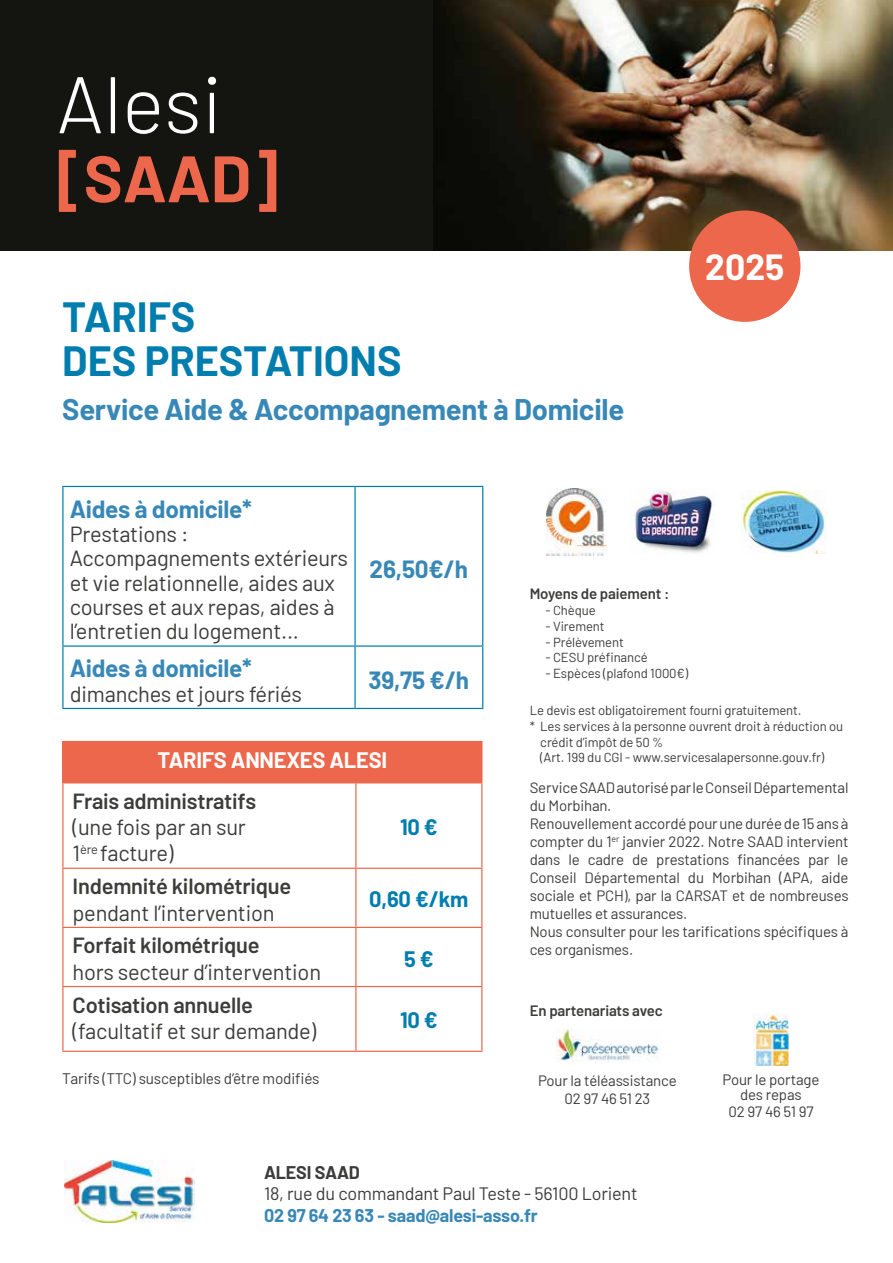
<style>
.page{position:relative;width:893px;height:1263px;background:#fff}
.page>*{position:absolute;margin:0;border:0;box-sizing:border-box;transform-origin:0 0}
.t1{font:300 80.1px "Barlow";color:#fff}
.t2{font:700 65.55px "Barlow";color:#ec674c}
.t3{font:700 41.25px/43.8px "Barlow";color:#007daf}
.t4{font:700 35.55px "Barlow";color:#fff}
.t5{font:700 29.1px "Barlow";letter-spacing:-.01em;color:#3888b7}
.t6{font:700 24.3px "Barlow";letter-spacing:-.01em;color:#3888b7}
.t7{font:21.9px/24.3px "Barlow";letter-spacing:-.01em;color:#3c3c3b}
.t8{font:600 21.9px "Barlow";letter-spacing:-.01em;color:#3c3c3b}
.t9{font:700 21.9px "Barlow";letter-spacing:-.01em;color:#fff}
.t10{font:700 21.9px "Barlow";letter-spacing:-.01em;color:#007daf}
.t11{font:18px "Barlow";letter-spacing:-.01em;color:#3c3c3b}
.t12{font:700 18px "Barlow";letter-spacing:-.01em;color:#3888b7}
.t13{font:700 18px "Barlow";letter-spacing:-.01em;color:#3c3c3b}
.t14{font:15.3px "Barlow";letter-spacing:-.01em;color:#3c3c3b}
.t15{font:15px/18px "Barlow";letter-spacing:-.01em;color:#3c3c3b;text-align:center}
.t16{font:600 15px "Barlow";letter-spacing:-.01em;color:#3c3c3b}
.t17{font:13.2px "Barlow";letter-spacing:-.01em;color:#3c3c3b}
</style>
<div class="page">
<hr style="left:62px;top:486px;width:293px;height:1px;background:#007daf">
<hr style="left:62px;top:487px;width:2px;height:158px;background:#007daf">
<hr style="left:355px;top:486px;width:128px;height:1px;background:#007daf">
<hr style="left:354px;top:487px;width:2px;height:158px;background:#007daf">
<hr style="left:482px;top:487px;width:1px;height:158px;background:#007daf">
<hr style="left:62px;top:645px;width:293px;height:2px;background:#007daf">
<hr style="left:62px;top:647px;width:2px;height:61px;background:#007daf">
<hr style="left:355px;top:645px;width:128px;height:2px;background:#007daf">
<hr style="left:354px;top:647px;width:2px;height:61px;background:#007daf">
<hr style="left:482px;top:647px;width:1px;height:61px;background:#007daf">
<hr style="left:62px;top:708px;width:293px;height:1px;background:#007daf">
<hr style="left:355px;top:708px;width:128px;height:1px;background:#007daf">
<div style="left:63px;top:741px;width:419px;height:42px;background:#ec674c"></div>
<hr style="left:62px;top:741px;width:294px;height:1px;background:#ec674c">
<hr style="left:62px;top:742px;width:2px;height:40px;background:#ec674c">
<hr style="left:62px;top:782px;width:294px;height:1px;background:#ec674c">
<hr style="left:62px;top:783px;width:2px;height:85px;background:#ec674c">
<hr style="left:355px;top:783px;width:2px;height:85px;background:#ec674c">
<hr style="left:481px;top:783px;width:1px;height:85px;background:#ec674c">
<hr style="left:62px;top:868px;width:294px;height:1px;background:#ec674c">
<hr style="left:62px;top:869px;width:2px;height:58px;background:#ec674c">
<hr style="left:356px;top:868px;width:126px;height:1px;background:#ec674c">
<hr style="left:355px;top:869px;width:2px;height:58px;background:#ec674c">
<hr style="left:481px;top:869px;width:1px;height:58px;background:#ec674c">
<hr style="left:62px;top:927px;width:294px;height:1px;background:#ec674c">
<hr style="left:62px;top:928px;width:2px;height:58px;background:#ec674c">
<hr style="left:356px;top:927px;width:126px;height:1px;background:#ec674c">
<hr style="left:355px;top:928px;width:2px;height:58px;background:#ec674c">
<hr style="left:481px;top:928px;width:1px;height:58px;background:#ec674c">
<hr style="left:62px;top:986px;width:294px;height:1px;background:#ec674c">
<hr style="left:62px;top:987px;width:2px;height:64px;background:#ec674c">
<hr style="left:356px;top:986px;width:126px;height:1px;background:#ec674c">
<hr style="left:355px;top:987px;width:2px;height:64px;background:#ec674c">
<hr style="left:481px;top:987px;width:1px;height:64px;background:#ec674c">
<hr style="left:62px;top:1051px;width:294px;height:1px;background:#ec674c">
<hr style="left:356px;top:1051px;width:126px;height:1px;background:#ec674c">
<img style="left:64px;top:1161px;width:130px;height:61px">
<div style="left:0;top:0;width:893px;height:250px;background:#141510"></div>
<img style="left:433px;top:0;width:460px;height:250px">
<div style="left:689px;top:210px;width:111px;height:112px;background:#ec674c;border-radius:50%"></div>
<img style="left:547px;top:488px;width:60px;height:67px">
<img style="left:633px;top:489px;width:81px;height:64px">
<img style="left:742px;top:490px;width:84px;height:63px">
<img style="left:753px;top:1014px;width:36px;height:51px">
<img style="left:557px;top:1029px;width:102px;height:33px">
<h1 class="t1" style="left:57px;top:47px;width:167px">Alesi</h1>
<h2 class="t2" style="left:57px;top:130px;width:224px">[SAAD]</h2>
<h3 class="t3" style="left:62px;top:292px;width:341px">TARIFS<br>DES PRESTATIONS</h3>
<h3 class="t5" style="left:62px;top:387px;width:563px">Service Aide &amp; Accompagnement à Domicile</h3>
<h3 class="t4" style="left:705px;top:241px;width:81px">2025</h3>
<h3 class="t6" style="left:70px;top:491px;width:184px">Aides à domicile*</h3>
<h3 class="t7" style="left:70px;top:520px;width:280px">Prestations :<br>Accompagnements extérieurs et vie relationnelle, aides aux courses et aux repas, aides à l’entretien du logement...</h3>
<h3 class="t6" style="left:70px;top:650px;width:184px">Aides à domicile*</h3>
<h3 class="t7" style="left:70px;top:680px;width:234px">dimanches et jours fériés</h3>
<h3 class="t6" style="left:370px;top:552px;width:100px">26,50€/h</h3>
<h3 class="t6" style="left:369px;top:663px;width:102px">39,75 €/h</h3>
<h3 class="t9" style="left:158px;top:743px;width:231px">TARIFS ANNEXES ALESI</h3>
<h3 class="t8" style="left:73px;top:785px;width:185px">Frais administratifs</h3>
<h3 class="t7" style="left:73px;top:812px;width:175px;line-height:26.2px">(une fois par an sur<br>1<sup>ère</sup> facture)</h3>
<h3 class="t10" style="left:400px;top:811px;width:39px">10 €</h3>
<h3 class="t8" style="left:73px;top:870px;width:220px">Indemnité kilométrique</h3>
<h3 class="t7" style="left:73px;top:899px;width:203px">pendant l’intervention</h3>
<h3 class="t10" style="left:369px;top:883px;width:101px">0,60 €/km</h3>
<h3 class="t8" style="left:73px;top:929px;width:189px">Forfait kilométrique</h3>
<h3 class="t7" style="left:73px;top:958px;width:250px">hors secteur d’intervention</h3>
<h3 class="t8" style="left:73px;top:988px;width:182px">Cotisation annuelle</h3>
<h3 class="t7" style="left:73px;top:1017px;width:245px">(facultatif et sur demande)</h3>
<p class="t14" style="left:62px;top:1067px;width:259px">Tarifs (TTC) susceptibles d’être modifiés</p>
<h3 class="t10" style="left:404px;top:942px;width:31px">5 €</h3>
<h3 class="t10" style="left:400px;top:1004px;width:39px">10 €</h3>
<p class="t16" style="left:530px;top:583px;width:141px">Moyens de paiement :</p>
<p class="t17" style="left:546px;top:601px;width:52px">- Chèque</p>
<p class="t17" style="left:546px;top:616px;width:61px">- Virement</p>
<p class="t17" style="left:546px;top:632px;width:80px">- Prélèvement</p>
<p class="t17" style="left:546px;top:648px;width:104px">- CESU préfinancé</p>
<p class="t17" style="left:546px;top:664px;width:144px">- Espèces (plafond 1000€)</p>
<p class="t17" style="left:530px;top:701px;width:273px">Le devis est obligatoirement fourni gratuitement.</p>
<p class="t17" style="left:530px;top:717px;width:315px">* Les services à la personne ouvrent droit à réduction ou</p>
<p class="t17" style="left:540px;top:732px;width:125px">crédit d’impôt de 50 %</p>
<p class="t17" style="left:540px;top:748px;width:286px">(Art. 199 du CGI - www.servicesalapersonne.gouv.fr)</p>
<p class="t15" style="left:530px;top:777px;width:320px;text-align:left">Service SAAD autorisé par le Conseil Départemental du Morbihan.<br>Renouvellement accordé pour une durée de 15 ans à compter du 1<sup>er</sup> janvier 2022. Notre SAAD intervient dans le cadre de prestations financées par le Conseil Départemental du Morbihan (APA, aide sociale et PCH), par la CARSAT et de nombreuses mutuelles et assurances.<br>Nous consulter pour les tarifications spécifiques à ces organismes.</p>
<p class="t16" style="left:530px;top:999px;width:134px">En partenariats avec</p>
<p class="t15" style="left:538px;top:1070px;width:140px">Pour la téléassistance<br>02 97 46 51 23</p>
<p class="t15" style="left:723px;top:1071px;width:98px;line-height:15px">Pour le portage des repas</p>
<p class="t15" style="left:728px;top:1101px;width:86px">02 97 46 51 97</p>
<p class="t13" style="left:264px;top:1159px;width:98px">ALESI SAAD</p>
<p class="t11" style="left:264px;top:1181px;width:375px">18, rue du commandant Paul Teste - 56100 Lorient</p>
<p class="t12" style="left:264px;top:1202px;width:275px">02 97 64 23 63 - saad@alesi-asso.fr</p>
</div>
